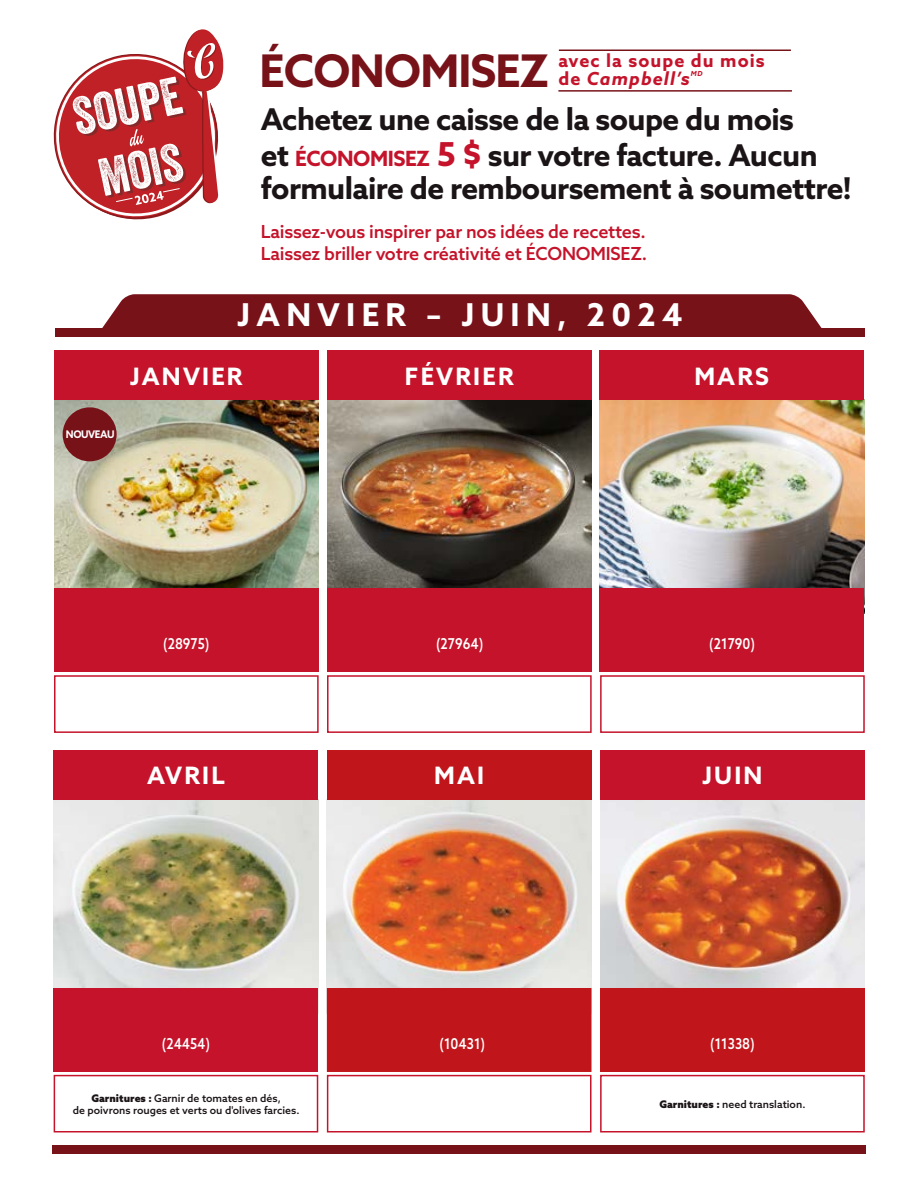
<style>
.page{position:relative;width:918px;height:1188px;background:#fff}
.page>*{position:absolute;margin:0;border:0;box-sizing:border-box;transform-origin:0 0}
.t1{font:51.45px/65.1px "Veneer Two";color:#85292a}
.t2{font:700 45px "Azo Sans";letter-spacing:-.02em;color:#781219}
.t3{font:700 31.5px "Azo Sans";letter-spacing:.2em;color:#fff}
.t4{font:700 30px/36px "Azo Sans";letter-spacing:-.02em;color:#1b1416}
.t5{font:700 24px "Azo Sans";letter-spacing:.09em;color:#fff}
.t6{font:500 18px/22.5px "Azo Sans";letter-spacing:-.01em;color:#c4132a}
.t7{font:700 18px/18px "Azo Sans";letter-spacing:.06em;color:#c4132a}
.t8{font:500 15px "Azo Sans";color:#fff;scale:.85 1}
.t9{font:500 10.5px/12px "Azo Sans";color:#1b1416;text-align:center}
.t10{font:700 10.5px "Azo Sans";letter-spacing:-.04em;color:#fff;scale:.95 1}
.t11{font:italic 700 7.05px "Azo Sans";color:#c4132a}
.s1{font-style:italic}
.s2{font-size:21px;color:#c4132a}
.s3{font-size:33px;color:#c4132a}
.s4{font-weight:900}
</style>
<div class="page">
<div style="left:102px;top:294px;width:720px;height:34px;background:#781219"></div>
<div style="left:52px;top:1145px;width:814px;height:9px;background:#781219"></div>
<img style="left:54px;top:799px;width:264px;height:189px">
<div style="left:54px;top:988px;width:264px;height:84px;background:#c4132a"></div>
<div style="left:54px;top:750px;width:264px;height:49px;background:#c4132a"></div>
<img style="left:54px;top:400px;width:265px;height:188px">
<div style="left:54px;top:588px;width:265px;height:84px;background:#c4132a"></div>
<div style="left:54px;top:351px;width:265px;height:49px;background:#c4132a"></div>
<div style="left:54px;top:675px;width:265px;height:58px;border:2px solid #c4132a"></div>
<img style="left:327px;top:400px;width:265px;height:188px">
<div style="left:327px;top:588px;width:265px;height:84px;background:#c4132a"></div>
<div style="left:327px;top:351px;width:265px;height:49px;background:#c4132a"></div>
<div style="left:327px;top:675px;width:265px;height:58px;border:2px solid #c4132a"></div>
<img style="left:599px;top:400px;width:265px;height:188px">
<div style="left:599px;top:588px;width:265px;height:84px;background:#c4132a"></div>
<div style="left:599px;top:351px;width:265px;height:49px;background:#c4132a"></div>
<div style="left:600px;top:675px;width:265px;height:58px;border:2px solid #c4132a"></div>
<div style="left:54px;top:1075px;width:264px;height:57px;border:2px solid #c4132a"></div>
<img style="left:600px;top:799px;width:265px;height:189px">
<div style="left:600px;top:988px;width:265px;height:84px;background:#c0151b"></div>
<div style="left:600px;top:750px;width:265px;height:49px;background:#c4132a"></div>
<div style="left:600px;top:1075px;width:265px;height:57px;border:2px solid #c4132a"></div>
<img style="left:327px;top:799px;width:265px;height:189px">
<div style="left:327px;top:988px;width:265px;height:84px;background:#c0151b"></div>
<div style="left:327px;top:750px;width:265px;height:49px;background:#c0151b"></div>
<div style="left:327px;top:1075px;width:265px;height:57px;border:2px solid #c4132a"></div>
<hr style="left:559px;top:50px;width:232px;height:1px;background:#781219">
<div style="left:55px;top:328px;width:809px;height:9px;background:#781219"></div>
<hr style="left:558px;top:90px;width:234px;height:2px;background:#781219">
<div style="left:63px;top:407px;width:54px;height:54px;background:#781219;border-radius:50%"></div>
<svg style="left:53px;top:29px;width:171px;height:191px"></svg>
<h1 class="t1" style="left:69px;top:87px;width:111px;rotate:-12deg">soupe mois</h1>
<h2 class="t2" style="left:259px;top:41px;width:291px">ÉCONOMISEZ</h2>
<p class="t7" style="left:558px;top:51px;width:208px">avec la soupe du mois de <span class="s1">Campbell’s</span></p>
<p class="t11" style="left:691px;top:69px;width:13px">MD</p>
<p class="t4" style="left:261px;top:101px;width:558px">Achetez une caisse de la soupe du mois et <span class="s2">ÉCONOMISEZ</span> <span class="s3">5 $</span> sur votre facture. Aucun</p>
<p class="t4" style="left:261px;top:170px;width:592px">formulaire de remboursement à soumettre!</p>
<p class="t6" style="left:261px;top:220px;width:388px">Laissez-vous inspirer par nos idées de recettes.<br>Laissez briller votre créativité et ÉCONOMISEZ.</p>
<p class="t3" style="left:238px;top:294px;width:447px">JANVIER – JUIN, 2024</p>
<p class="t5" style="left:130px;top:360px;width:114px">JANVIER</p>
<p class="t5" style="left:405px;top:360px;width:110px">FÉVRIER</p>
<p class="t5" style="left:694px;top:360px;width:76px">MARS</p>
<p class="t10" style="left:66px;top:427px;width:53px">NOUVEAU</p>
<p class="t8" style="left:163px;top:634px;width:56px">(28975)</p>
<p class="t8" style="left:436px;top:634px;width:57px">(27964)</p>
<p class="t8" style="left:709px;top:634px;width:55px">(21790)</p>
<p class="t5" style="left:147px;top:760px;width:79px">AVRIL</p>
<p class="t5" style="left:434px;top:760px;width:52px">MAI</p>
<p class="t5" style="left:702px;top:760px;width:62px">JUIN</p>
<p class="t8" style="left:162px;top:1034px;width:58px">(24454)</p>
<p class="t8" style="left:439px;top:1034px;width:55px">(10431)</p>
<p class="t8" style="left:710px;top:1034px;width:54px">(11338)</p>
<p class="t9" style="left:73px;top:1092px;width:228px"><span class="s4">Garnitures :</span> Garnir de tomates en dés,<br>de poivrons rouges et verts ou d'olives farcies.</p>
<p class="t9" style="left:659px;top:1098px;width:148px"><span class="s4">Garnitures :</span> need translation.</p>
</div>
